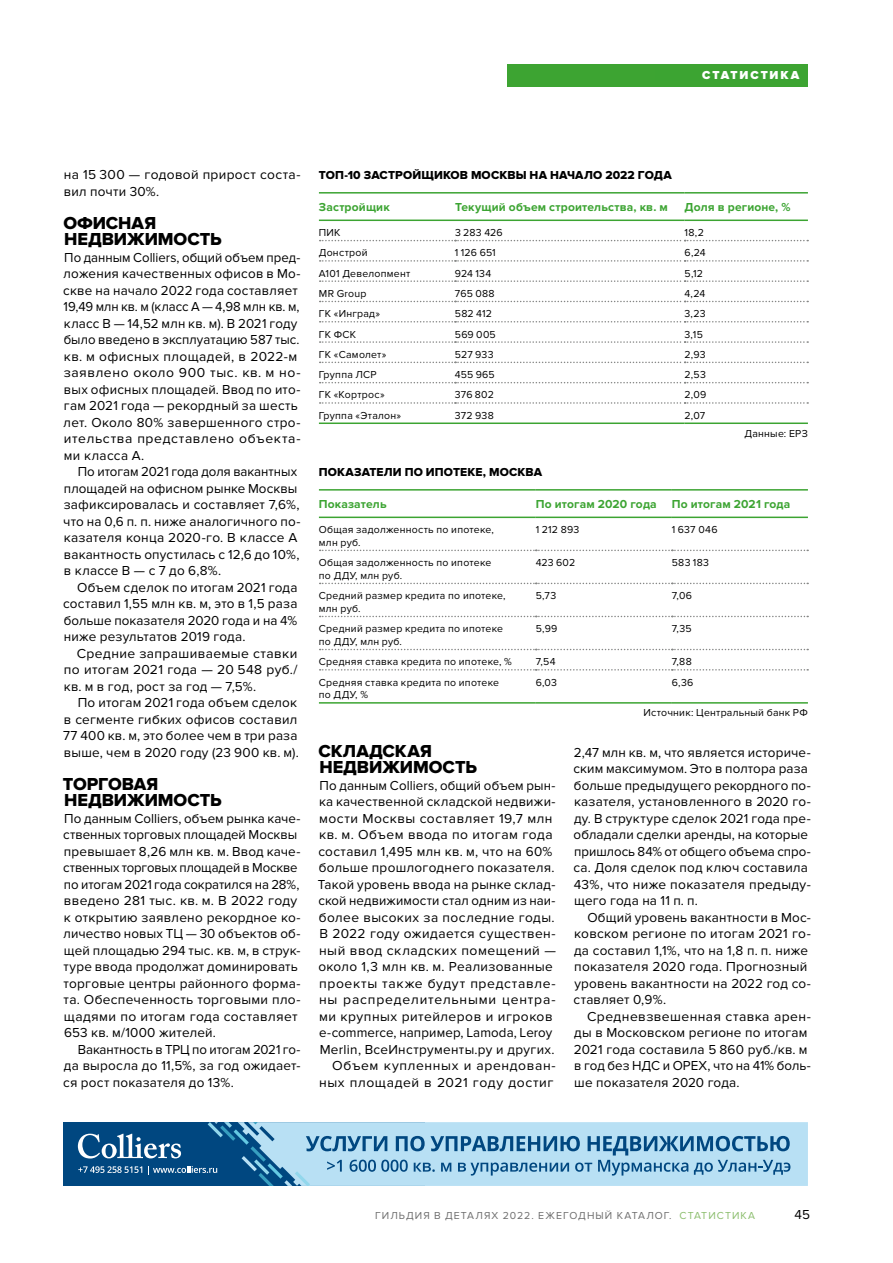
<style>
.page{position:relative;width:893px;height:1263px;background:#fff}
.page>*{position:absolute;margin:0;border:0;box-sizing:border-box;transform-origin:0 0}
.t1{font:18px/16.5px "Proxima Nova Extrabld";letter-spacing:-.005em;color:#000}
.t2{font:13.5px/16.5px "Proxima Nova";letter-spacing:.015em;color:#000}
.t3{font:700 12px "Proxima Nova";letter-spacing:.01em;color:#3ca432}
.t4{font:12px "Proxima Nova Extrabld";letter-spacing:.01em;color:#000}
.t5{font:900 12px "Proxima Nova";letter-spacing:.155em;color:#fff}
.t6{font:10.5px/12.8px "Proxima Nova";letter-spacing:.025em;color:#000}
.t7{font:10.5px "Proxima Nova";letter-spacing:.1em;color:#6e6e6e}
.s1{color:#8abd6c}
</style>
<div class="page">
<div style="left:508px;top:64px;width:300px;height:22px;background:#3da432"></div>
<div style="left:64px;top:1122px;width:361px;height:64px;background:#004780"></div>
<svg style="left:78px;top:1122px;width:730px;height:64px"></svg>
<svg style="left:320px;top:240px;width:488px;height:1px"></svg>
<svg style="left:320px;top:260px;width:488px;height:2px"></svg>
<svg style="left:320px;top:280px;width:488px;height:2px"></svg>
<svg style="left:320px;top:301px;width:488px;height:1px"></svg>
<svg style="left:320px;top:321px;width:488px;height:1px"></svg>
<svg style="left:320px;top:341px;width:488px;height:2px"></svg>
<svg style="left:320px;top:362px;width:488px;height:1px"></svg>
<svg style="left:320px;top:382px;width:488px;height:1px"></svg>
<hr style="left:319px;top:192px;width:136px;height:2px;background:#3ca432">
<hr style="left:455px;top:192px;width:230px;height:2px;background:#3ca432">
<hr style="left:685px;top:192px;width:123px;height:2px;background:#3ca432">
<hr style="left:319px;top:220px;width:136px;height:1px;background:#3ca432">
<hr style="left:455px;top:220px;width:230px;height:1px;background:#3ca432">
<hr style="left:685px;top:220px;width:123px;height:1px;background:#3ca432">
<svg style="left:320px;top:402px;width:488px;height:2px"></svg>
<hr style="left:319px;top:422px;width:136px;height:2px;background:#3ca432">
<hr style="left:455px;top:422px;width:230px;height:2px;background:#3ca432">
<hr style="left:685px;top:422px;width:123px;height:2px;background:#3ca432">
<svg style="left:320px;top:550px;width:488px;height:1px"></svg>
<svg style="left:320px;top:583px;width:488px;height:1px"></svg>
<svg style="left:320px;top:616px;width:488px;height:1px"></svg>
<svg style="left:320px;top:649px;width:488px;height:1px"></svg>
<hr style="left:319px;top:489px;width:217px;height:2px;background:#3ca432">
<hr style="left:536px;top:489px;width:136px;height:2px;background:#3ca432">
<hr style="left:672px;top:489px;width:136px;height:2px;background:#3ca432">
<hr style="left:319px;top:517px;width:217px;height:1px;background:#3ca432">
<hr style="left:536px;top:517px;width:136px;height:1px;background:#3ca432">
<hr style="left:672px;top:517px;width:136px;height:1px;background:#3ca432">
<svg style="left:320px;top:669px;width:488px;height:1px"></svg>
<hr style="left:319px;top:702px;width:217px;height:2px;background:#3ca432">
<hr style="left:536px;top:702px;width:136px;height:2px;background:#3ca432">
<hr style="left:672px;top:702px;width:136px;height:2px;background:#3ca432">
<p class="t5" style="left:702px;top:68px;width:99px">СТАТИСТИКА</p>
<p class="t2" style="left:64px;top:167px;width:238px">на 15 300 — годовой прирост соста&shy;вил почти 30%.</p>
<h1 class="t1" style="left:63px;top:215px;width:160px">ОФИСНАЯ<br>НЕДВИЖИМОСТЬ</h1>
<p class="t2" style="left:63px;top:249px;width:239px">По данным Colliers, общий объем пред&shy;ложения качественных офисов в Мо&shy;скве на начало 2022 года составляет<br>19,49 млн кв. м (класс А — 4,98 млн кв. м, класс В — 14,52 млн кв. м). В 2021 году было введено в эксплуатацию 587 тыс. кв. м офисных площадей, в 2022-м заявлено около 900 тыс. кв. м но&shy;вых офисных площадей. Ввод по ито&shy;гам 2021 года — рекордный за шесть лет. Около 80% завершенного стро&shy;ительства представлено объекта&shy;ми класса А.</p>
<p class="t2" style="left:63px;top:464px;width:239px;text-indent:15px">По итогам 2021 года доля вакантных площадей на офисном рынке Москвы зафиксировалась и составляет 7,6%, что на 0,6 п. п. ниже аналогичного по&shy;казателя конца 2020-го. В классе А вакантность опустилась с 12,6 до 10%, в классе В — с 7 до 6,8%.</p>
<p class="t2" style="left:63px;top:579px;width:236px;text-align:justify;text-indent:14px">Объем сделок по итогам 2021 года составил 1,55 млн кв. м, это в 1,5 раза больше показателя 2020 года и на 4% ниже результатов 2019 года.</p>
<p class="t2" style="left:64px;top:645px;width:235px;text-align:justify;text-indent:13px">Средние запрашиваемые ставки по итогам 2021 года — 20 548 руб./ кв. м в год, рост за год — 7,5%.</p>
<p class="t2" style="left:63px;top:695px;width:237px;text-indent:15px">По итогам 2021 года объем сделок в сегменте гибких офисов составил 77 400 кв. м, это более чем в три раза выше, чем в 2020 году (23 900 кв. м).</p>
<h1 class="t1" style="left:63px;top:776px;width:161px">ТОРГОВАЯ<br>НЕДВИЖИМОСТЬ</h1>
<p class="t2" style="left:63px;top:810px;width:239px">По данным Colliers, объем рынка каче&shy;ственных торговых площадей Москвы превышает 8,26 млн кв. м. Ввод каче&shy;ственных торговых площадей в Москве по итогам 2021 года сократился на 28%, введено 281 тыс. кв. м. В 2022 году к открытию заявлено рекордное ко&shy;личество новых ТЦ — 30 объектов об&shy;щей площадью 294 тыс. кв. м, в струк&shy;туре ввода продолжат доминировать торговые центры районного форма&shy;та. Обеспеченность торговыми пло&shy;щадями по итогам года составляет 653 кв. м/1000 жителей.</p>
<p class="t2" style="left:63px;top:1041px;width:239px;text-align:justify;text-indent:15px">Вакантность в ТРЦ по итогам 2021 го&shy;да выросла до 11,5%, за год ожидает&shy;ся рост показателя до 13%.</p>
<p class="t4" style="left:319px;top:168px;width:354px">ТОП‑10 ЗАСТРОЙЩИКОВ МОСКВЫ НА НАЧАЛО 2022 ГОДА</p>
<p class="t3" style="left:319px;top:200px;width:72px">Застройщик</p>
<p class="t3" style="left:455px;top:200px;width:214px">Текущий объем строительства, кв. м</p>
<p class="t3" style="left:685px;top:200px;width:107px">Доля в регионе, %</p>
<p class="t6" style="left:319px;top:226px;width:23px">ПИК</p>
<p class="t6" style="left:455px;top:226px;width:49px">3 283 426</p>
<p class="t6" style="left:685px;top:226px;width:21px">18,2</p>
<p class="t6" style="left:319px;top:247px;width:50px">Донстрой</p>
<p class="t6" style="left:455px;top:247px;width:42px">1 126 651</p>
<p class="t6" style="left:685px;top:247px;width:23px">6,24</p>
<p class="t6" style="left:319px;top:267px;width:93px">А101 Девелопмент</p>
<p class="t6" style="left:455px;top:267px;width:38px">924 134</p>
<p class="t6" style="left:685px;top:267px;width:20px">5,12</p>
<p class="t6" style="left:319px;top:287px;width:49px">MR Group</p>
<p class="t6" style="left:455px;top:287px;width:41px">765 088</p>
<p class="t6" style="left:685px;top:287px;width:22px">4,24</p>
<p class="t6" style="left:319px;top:308px;width:63px">ГК «Инград»</p>
<p class="t6" style="left:455px;top:308px;width:38px">582 412</p>
<p class="t6" style="left:685px;top:308px;width:23px">3,23</p>
<p class="t6" style="left:319px;top:328px;width:39px">ГК ФСК</p>
<p class="t6" style="left:455px;top:328px;width:42px">569 005</p>
<p class="t6" style="left:685px;top:328px;width:20px">3,15</p>
<p class="t6" style="left:319px;top:348px;width:69px">ГК «Самолет»</p>
<p class="t6" style="left:455px;top:348px;width:40px">527 933</p>
<p class="t6" style="left:684px;top:348px;width:23px">2,93</p>
<p class="t6" style="left:319px;top:368px;width:59px">Группа ЛСР</p>
<p class="t6" style="left:455px;top:368px;width:41px">455 965</p>
<p class="t6" style="left:684px;top:368px;width:23px">2,53</p>
<p class="t6" style="left:319px;top:389px;width:67px">ГК «Кортрос»</p>
<p class="t6" style="left:455px;top:389px;width:40px">376 802</p>
<p class="t6" style="left:684px;top:389px;width:23px">2,09</p>
<p class="t6" style="left:319px;top:409px;width:84px">Группа «Эталон»</p>
<p class="t6" style="left:455px;top:409px;width:40px">372 938</p>
<p class="t6" style="left:684px;top:409px;width:22px">2,07</p>
<p class="t6" style="left:744px;top:427px;width:65px">Данные: ЕРЗ</p>
<p class="t4" style="left:319px;top:465px;width:225px">ПОКАЗАТЕЛИ ПО ИПОТЕКЕ, МОСКВА</p>
<p class="t3" style="left:319px;top:497px;width:69px">Показатель</p>
<p class="t3" style="left:536px;top:497px;width:123px">По итогам 2020 года</p>
<p class="t3" style="left:672px;top:497px;width:120px">По итогам 2021 года</p>
<p class="t6" style="left:319px;top:523px;width:176px">Общая задолженность по ипотеке, млн руб.</p>
<p class="t6" style="left:536px;top:523px;width:45px">1 212 893</p>
<p class="t6" style="left:672px;top:523px;width:47px">1 637 046</p>
<p class="t6" style="left:319px;top:556px;width:174px">Общая задолженность по ипотеке по ДДУ, млн руб.</p>
<p class="t6" style="left:536px;top:556px;width:41px">423 602</p>
<p class="t6" style="left:672px;top:556px;width:39px">583 183</p>
<p class="t6" style="left:319px;top:589px;width:188px">Средний размер кредита по ипотеке, млн руб.</p>
<p class="t6" style="left:536px;top:589px;width:22px">5,73</p>
<p class="t6" style="left:672px;top:589px;width:22px">7,06</p>
<p class="t6" style="left:319px;top:622px;width:186px">Средний размер кредита по ипотеке по ДДУ, млн руб.</p>
<p class="t6" style="left:536px;top:622px;width:23px">5,99</p>
<p class="t6" style="left:672px;top:622px;width:21px">7,35</p>
<p class="t6" style="left:319px;top:656px;width:195px">Средняя ставка кредита по ипотеке, %</p>
<p class="t6" style="left:536px;top:656px;width:21px">7,54</p>
<p class="t6" style="left:672px;top:656px;width:22px">7,88</p>
<p class="t6" style="left:319px;top:676px;width:182px">Средняя ставка кредита по ипотеке по ДДУ, %</p>
<p class="t6" style="left:536px;top:676px;width:23px">6,03</p>
<p class="t6" style="left:672px;top:676px;width:23px">6,36</p>
<p class="t6" style="left:643px;top:707px;width:166px">Источник: Центральный банк РФ</p>
<h1 class="t1" style="left:319px;top:743px;width:160px">СКЛАДСКАЯ<br>НЕДВИЖИМОСТЬ</h1>
<p class="t2" style="left:318px;top:777px;width:240px;text-align:right">По данным Colliers, общий объем рын&shy;ка качественной складской недвижи&shy;мости Москвы составляет 19,7 млн кв. м. Объем ввода по итогам года составил 1,495 млн кв. м, что на 60% больше прошлогоднего показателя.<br>Такой уровень ввода на рынке склад&shy;ской недвижимости стал одним из наи&shy;более высоких за последние годы.<br>В 2022 году ожидается существен&shy;ный ввод складских помещений — около 1,3 млн кв. м. Реализованные проекты также будут представле&shy;ны распределительными центра&shy;ми крупных ритейлеров и игроков e-commerce, например, Lamoda, Leroy Merlin, ВсеИнструменты.ру и других.<br>Объем купленных и арендован&shy;ных площадей в 2021 году достиг</p>
<p class="t2" style="left:573px;top:744px;width:239px">2,47 млн кв. м, что является историче&shy;ским максимумом. Это в полтора раза больше предыдущего рекордного по&shy;казателя, установленного в 2020 го&shy;ду. В структуре сделок 2021 года пре&shy;обладали сделки аренды, на которые пришлось 84% от общего объема спро&shy;са. Доля сделок под ключ составила 43%, что ниже показателя предыду&shy;щего года на 11 п. п.</p>
<p class="t2" style="left:573px;top:909px;width:239px;text-indent:14px">Общий уровень вакантности в Мос&shy;ковском регионе по итогам 2021 го&shy;да составил 1,1%, что на 1,8 п. п. ниже показателя 2020 года. Прогнозный уровень вакантности на 2022 год со&shy;ставляет 0,9%.</p>
<p class="t2" style="left:574px;top:1008px;width:238px;text-indent:13px">Средневзвешенная ставка арен&shy;ды в Московском регионе по итогам<br>2021 года составила 5 860 руб./кв. м в год без НДС и OPEX, что на 41% боль&shy;ше показателя 2020 года.</p>
<p class="t7" style="left:375px;top:1209px;width:313px">ГИЛЬДИЯ В ДЕТАЛЯХ 2022. ЕЖЕГОДНЫЙ КАТАЛОГ. <span class="s1">статистика</span></p>
<p class="t2" style="left:794px;top:1207px;width:17px">45</p>
</div>
